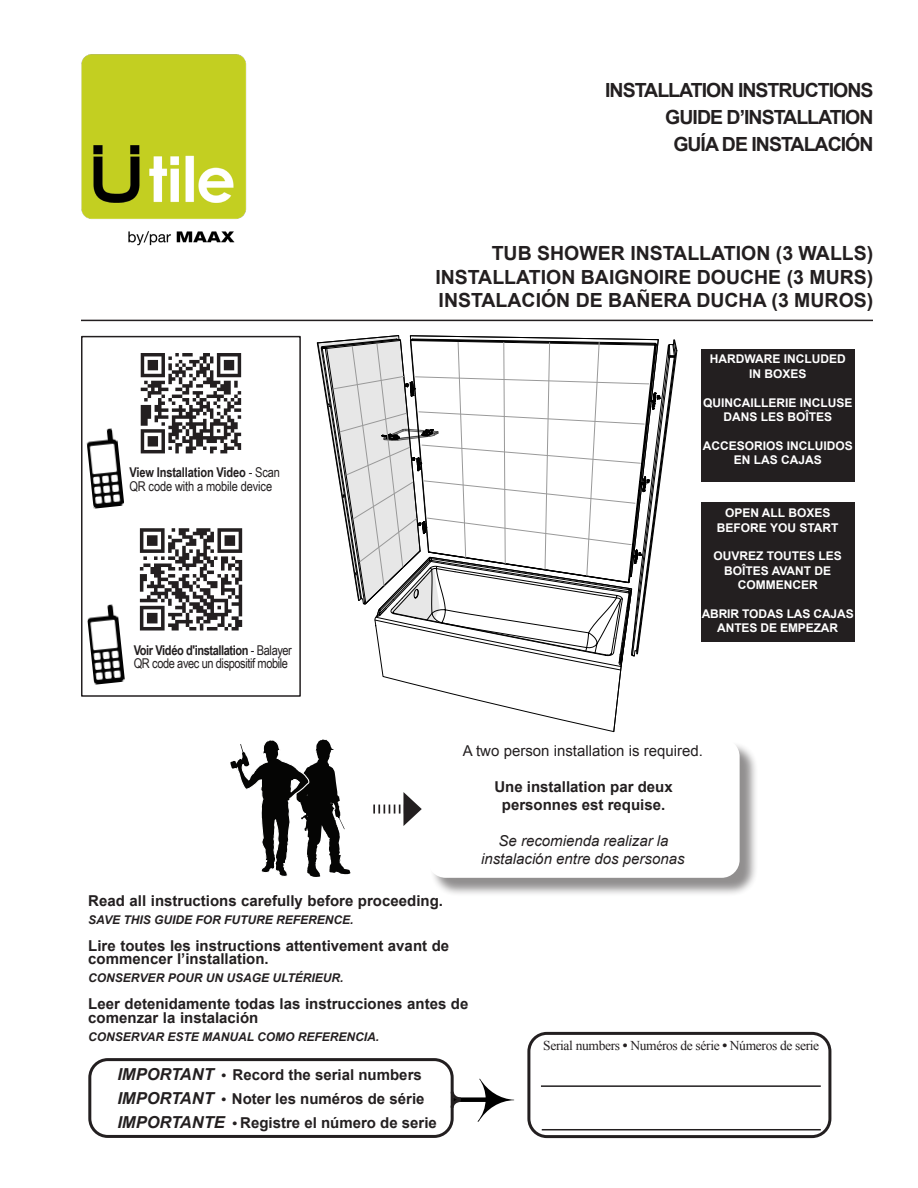
<style>
.page{position:relative;width:918px;height:1188px;background:#fff}
.page>*{position:absolute;margin:0;border:0;box-sizing:border-box;transform-origin:0 0}
.t1{font:700 19.5px "Arial";color:#231f20}
.t2{font:700 19.5px "Arial";letter-spacing:-.05em;color:#231f20}
.Texte_courant{font:700 15px/13.5px "Arial";color:#231f20}
.Texte_courant-2{font:italic 15px/18px "Arial";color:#231f20;text-align:center}
.Texte_courant-3{font:15px "Arial";color:#231f20}
.t3{font:700 13.5px "Arial Narrow";letter-spacing:-.025em;color:#231f20}
.Texte_courant-4{font:13.5px "Times New Roman";letter-spacing:-.025em;color:#231f20}
.t4{font:13.5px "Arial Narrow";letter-spacing:-.03em;color:#231f20}
.t5{font:13.5px "Arial Narrow";letter-spacing:-.01em;color:#231f20}
.t6{font:700 12px/14.4px "Arial";color:#fff;text-align:center}
.t7{font:italic 700 12px "Arial";color:#231f20}
.s1{font-weight:400}
.s2{font-style:italic;font-size:16.5px}
.s3{font-size:13.5px}
.s4{font-family:"Arial";font-weight:700}
</style>
<div class="page">
<hr style="left:81px;top:320px;width:792px;height:1px;background:#231f20">
<img style="left:81px;top:54px;width:166px;height:192px">
<svg style="left:373px;top:792px;width:49px;height:34px"></svg>
<svg style="left:230px;top:739px;width:120px;height:138px"></svg>
<svg style="left:317px;top:319px;width:360px;height:413px"></svg>
<svg style="left:141px;top:353px;width:100px;height:100px"></svg>
<svg style="left:140px;top:528px;width:102px;height:103px"></svg>
<img style="left:87px;top:604px;width:38px;height:81px">
<div style="left:81px;top:336px;width:220px;height:361px;border:2px solid #231f20"></div>
<img style="left:86px;top:428px;width:38px;height:81px">
<div style="left:430px;top:741px;width:329px;height:155px;background:#231f20;opacity:.5"></div>
<div style="left:428px;top:739px;width:312px;height:139px;background:#fff;border-radius:18px"></div>
<div style="left:701px;top:349px;width:154px;height:132px;background:#231f20"></div>
<div style="left:701px;top:502px;width:154px;height:140px;background:#231f20"></div>
<div style="left:527px;top:1032px;width:304px;height:106px;border:3px solid #231f20;border-radius:18px"></div>
<hr style="left:542px;top:1129px;width:279px;height:1px;background:#231f20">
<svg style="left:477px;top:1079px;width:37px;height:43px"></svg>
<div style="left:453px;top:1097px;width:47px;height:5px;background:#000"></div>
<svg style="left:454px;top:1093px;width:10px;height:13px"></svg>
<div style="left:88px;top:1058px;width:366px;height:80px;border:3px solid #231f20;border-radius:18px"></div>
<hr style="left:541px;top:1085px;width:280px;height:2px;background:#231f20">
<p class="t2" style="left:605px;top:77px;width:270px">INSTALLATION INSTRUCTIONS</p>
<p class="t2" style="left:665px;top:104px;width:210px">GUIDE D’INSTALLATION</p>
<p class="t2" style="left:673px;top:131px;width:202px">GUÍA DE INSTALACIÓN</p>
<p class="t1" style="left:492px;top:241px;width:383px">TUB SHOWER INSTALLATION (3 WALLS)</p>
<p class="t1" style="left:435px;top:264px;width:440px">INSTALLATION BAIGNOIRE DOUCHE (3 MURS)</p>
<p class="t1" style="left:439px;top:287px;width:436px">INSTALACIÓN DE BAÑERA DUCHA (3 MUROS)</p>
<p class="t3" style="left:129px;top:462px;width:152px">View Installation Video <span class="s1">- Scan</span></p>
<p class="t5" style="left:129px;top:476px;width:144px">QR code with a mobile device</p>
<p class="t3" style="left:134px;top:640px;width:160px">Voir Vidéo d'installation <span class="s1">- Balayer</span></p>
<p class="t4" style="left:134px;top:654px;width:156px">QR code avec un dispositif mobile</p>
<p class="t6" style="left:710px;top:352px;width:137px">HARDWARE INCLUDED</p>
<p class="t6" style="left:749px;top:367px;width:59px">IN BOXES</p>
<p class="t6" style="left:703px;top:395px;width:151px">QUINCAILLERIE INCLUSE<br>DANS LES BOÎTES</p>
<p class="t6" style="left:703px;top:439px;width:152px">ACCESORIOS INCLUIDOS<br>EN LAS CAJAS</p>
<p class="t6" style="left:725px;top:506px;width:107px">OPEN ALL BOXES</p>
<p class="t6" style="left:717px;top:521px;width:123px">BEFORE YOU START</p>
<p class="t6" style="left:713px;top:549px;width:130px">OUVREZ TOUTES LES</p>
<p class="t6" style="left:724px;top:564px;width:109px">BOÎTES AVANT DE</p>
<p class="t6" style="left:738px;top:578px;width:81px">COMMENCER</p>
<p class="t6" style="left:702px;top:607px;width:154px">ABRIR TODAS LAS CAJAS<br>ANTES DE EMPEZAR</p>
<p class="Texte_courant-3" style="left:463px;top:741px;width:242px">A two person installation is required.</p>
<p class="Texte_courant" style="left:494px;top:778px;width:180px;line-height:18px;text-align:center">Une installation par deux personnes est requise.</p>
<p class="Texte_courant-2" style="left:481px;top:832px;width:205px">Se recomienda realizar la instalación entre dos personas</p>
<p class="Texte_courant" style="left:88px;top:894px;width:356px">Read all instructions carefully before proceeding.</p>
<p class="t7" style="left:88px;top:911px;width:267px">SAVE THIS GUIDE FOR FUTURE REFERENCE.</p>
<p class="Texte_courant" style="left:88px;top:939px;width:362px">Lire toutes les instructions attentivement avant de commencer l’installation.</p>
<p class="t7" style="left:88px;top:970px;width:257px">CONSERVER POUR UN USAGE ULTÉRIEUR.</p>
<p class="Texte_courant" style="left:88px;top:997px;width:382px">Leer detenidamente todas las instrucciones antes de comenzar la instalación</p>
<p class="t7" style="left:88px;top:1028px;width:292px">CONSERVAR ESTE MANUAL COMO REFERENCIA.</p>
<p class="Texte_courant" style="left:117px;top:1069px;width:306px"><span class="s2">IMPORTANT</span> <span class="s3">•</span> Record the serial numbers</p>
<p class="Texte_courant" style="left:117px;top:1093px;width:309px"><span class="s2">IMPORTANT</span> <span class="s3">•</span> Noter les numéros de série</p>
<p class="Texte_courant" style="left:117px;top:1117px;width:321px"><span class="s2">IMPORTANTE</span> <span class="s3">•</span> Registre el número de serie</p>
<p class="Texte_courant-4" style="left:543px;top:1036px;width:278px">Serial numbers <span class="s4">•</span> Numéros de série <span class="s4">•</span> Números de serie</p>
</div>
